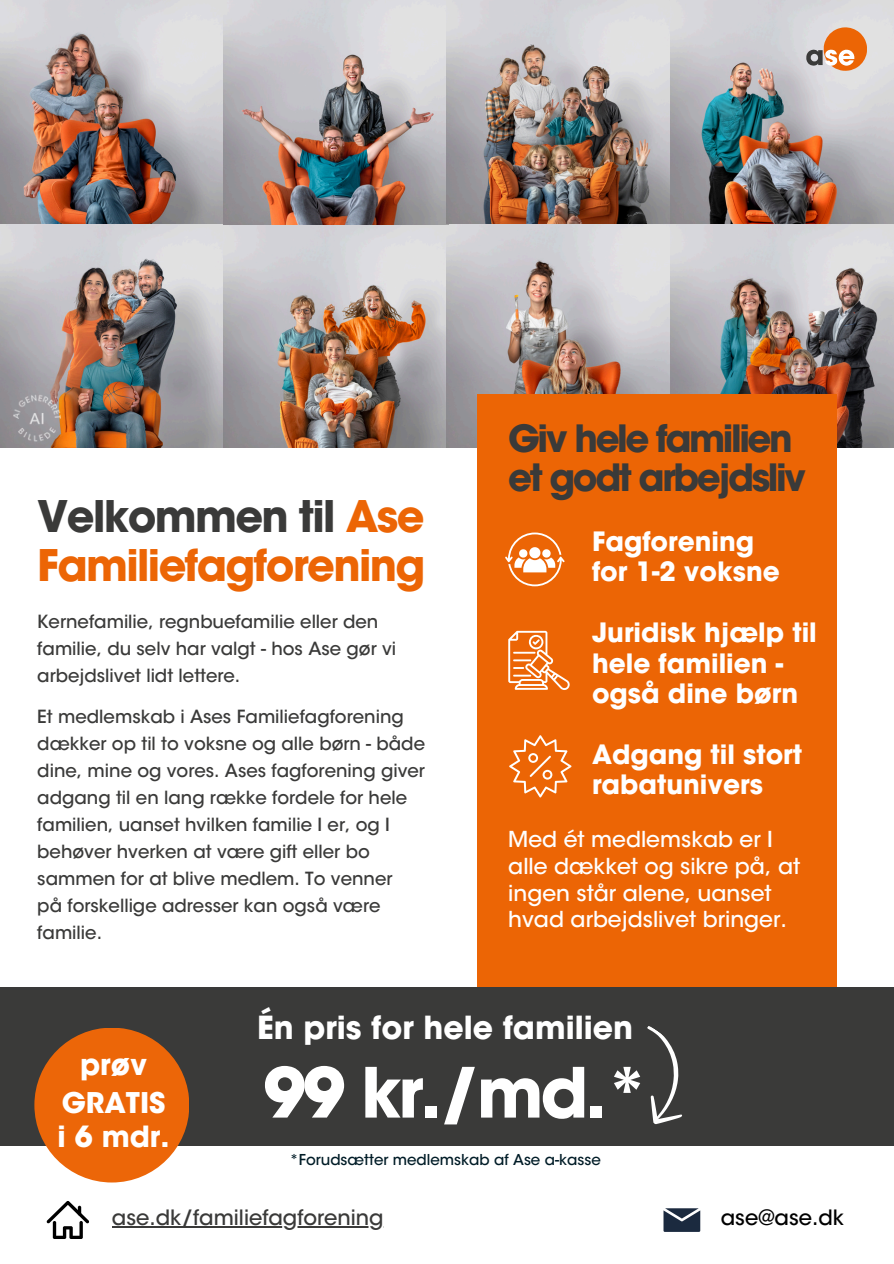
<style>
.page{position:relative;width:894px;height:1264px;background:#fff}
.page>*{position:absolute;margin:0;border:0;box-sizing:border-box;transform-origin:0 0}
.t1{font:700 68.55px "ITC Avant Garde Std";color:#fff}
.t2{font:700 43.2px/48.9px "ITC Avant Garde Std";letter-spacing:-.04em;color:#ec6505}
.t3{font:700 37.35px/39px "ITC Avant Garde Std";letter-spacing:-.065em;color:#3a3a39}
.t4{font:700 31.5px "ITC Avant Garde Std";color:#fff}
.t5{font:700 28.95px "ITC Avant Garde Std";color:#fff}
.t6{font:700 28.35px "ITC Avant Garde Std";color:#fff}
.t7{font:700 26.4px/30.3px "ITC Avant Garde Std";color:#fff}
.t8{font:500 21.9px/26.7px "ITC Avant Garde Std";color:#fff}
.t9{font:500 21px "ITC Avant Garde Std";color:#3a3a39}
.t10{font:500 21px "ITC Avant Garde Std";color:#000}
.t11{font:500 18px/27px "ITC Avant Garde Std";color:#3a3a39}
.t12{font:500 14.85px "ITC Avant Garde Std";color:#001c27}
.s1{color:#3a3a39}
</style>
<div class="page">
<img style="left:0;top:224px;width:893px;height:224px">
<div style="left:477px;top:394px;width:359px;height:611px;background:#ec6505"></div>
<div style="left:0;top:987px;width:893px;height:158px;background:#3a3a39"></div>
<svg style="left:663px;top:1208px;width:37px;height:23px"></svg>
<svg style="left:647px;top:1026px;width:35px;height:98px"></svg>
<svg style="left:46px;top:1201px;width:43px;height:37px"></svg>
<svg style="left:509px;top:735px;width:62px;height:62px"></svg>
<svg style="left:505px;top:532px;width:59px;height:54px"></svg>
<svg style="left:508px;top:631px;width:62px;height:59px"></svg>
<img style="left:0;top:0;width:446px;height:224px">
<img style="left:446px;top:0;width:447px;height:224px">
<img style="left:14px;top:394px;width:47px;height:47px">
<svg style="left:772px;top:27px;width:94px;height:73px;background:#d4bcaf"></svg>
<div style="left:34px;top:1027px;width:155px;height:155px;background:#ec6608;border-radius:50%"></div>
<hr style="left:112px;top:1226px;width:271px;height:1px;background:#3a3a39">
<p class="t2" style="left:37px;top:497px;width:389px"><span class="s1">Velkommen til</span> Ase<br>Familiefagforening</p>
<p class="t11" style="left:37px;top:610px;width:360px">Kernefamilie, regnbuefamilie eller den familie, du selv har valgt - hos Ase gør vi arbejdslivet lidt lettere.</p>
<p class="t11" style="left:37px;top:705px;width:389px">Et medlemskab i Ases Familiefagforening dækker op til to voksne og alle børn - både dine, mine og vores. Ases fagforening giver adgang til en lang række fordele for hele familien, uanset hvilken familie I er, og I behøver hverken at være gift eller bo sammen for at blive medlem. To venner</p>
<h3 class="t11" style="left:37px;top:894px;width:344px">på forskellige adresser kan også være familie.</h3>
<p class="t3" style="left:508px;top:424px;width:299px">Giv hele familien et godt arbejdsliv</p>
<p class="t7" style="left:592px;top:529px;width:189px">Fagforening for 1-2 voksne</p>
<p class="t7" style="left:592px;top:620px;width:226px">Juridisk hjælp til hele familien - også dine børn</p>
<p class="t7" style="left:592px;top:742px;width:212px">Adgang til stort rabatunivers</p>
<h6 class="t8" style="left:508px;top:828px;width:293px">Med ét medlemskab er I alle dækket og sikre på, at ingen står alene, uanset hvad arbejdslivet bringer.</h6>
<p class="t5" style="left:80px;top:1053px;width:69px">prøv</p>
<p class="t6" style="left:62px;top:1091px;width:105px">GRATIS</p>
<p class="t5" style="left:58px;top:1125px;width:113px">i 6 mdr.</p>
<p class="t4" style="left:257px;top:1015px;width:377px">Én pris for hele familien</p>
<p class="t1" style="left:263px;top:1066px;width:388px">99 kr./md.*</p>
<h2 class="t12" style="left:289px;top:1153px;width:313px">*Forudsætter medlemskab af Ase a-kasse</h2>
<p class="t9" style="left:112px;top:1209px;width:273px">ase.dk/familiefagforening</p>
<h4 class="t10" style="left:720px;top:1209px;width:125px">ase@ase.dk</h4>
</div>
